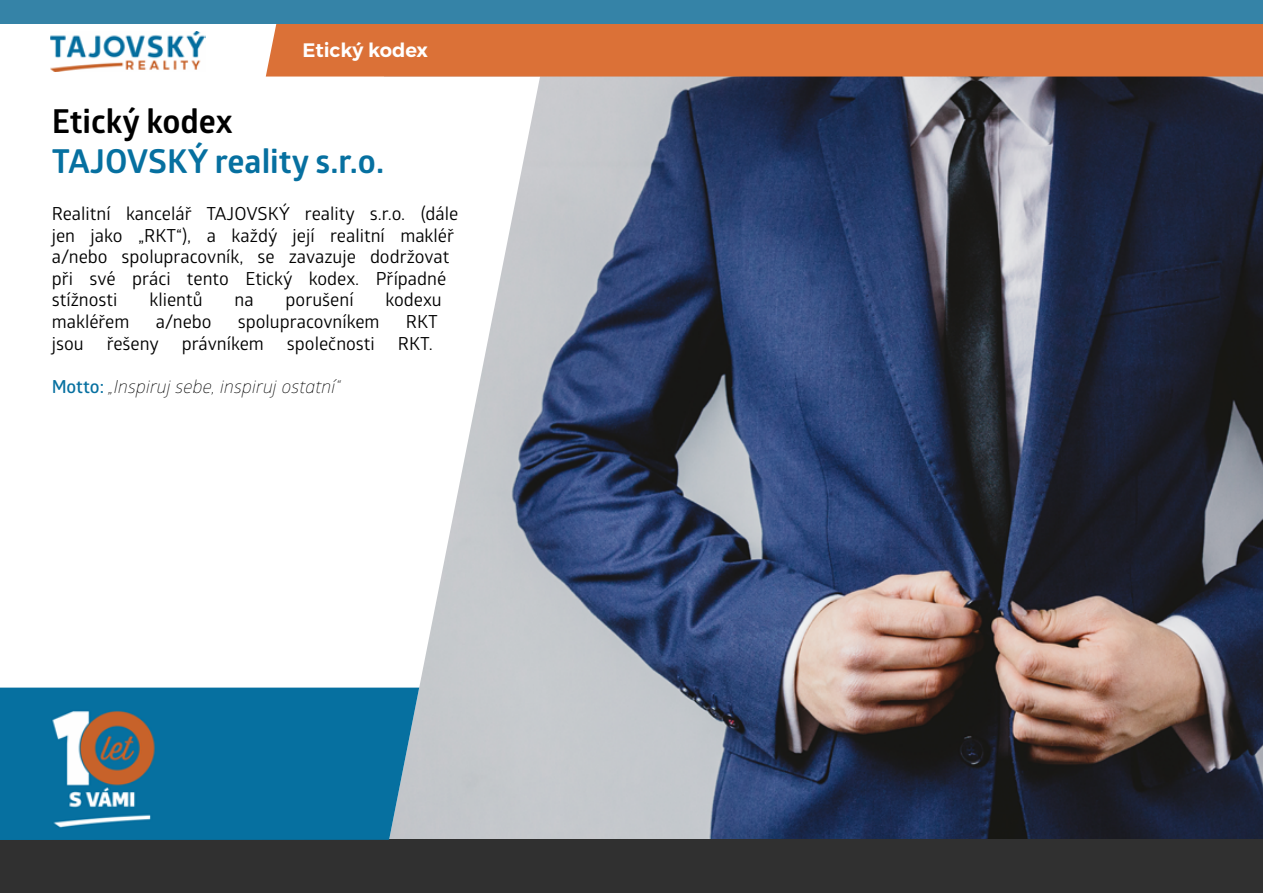
<style>
.page{position:relative;width:1263px;height:893px;background:#fff}
.page>*{position:absolute;margin:0;border:0;box-sizing:border-box;transform-origin:0 0}
.t1{font:700 33px "Glober";color:#0670a0}
.t2{font:700 33px "Glober";color:#000}
.t3{font:600 19.5px "Montserrat";color:#fff}
.t4{font:18px/21.6px "Glober";color:#000}
.t5{font:italic 300 18px "Glober";color:#000}
.s1{font-weight:600;font-style:normal;color:#0670a0}
</style>
<div class="page">
<img style="left:540px;top:77px;width:723px;height:763px">
<svg style="left:0;top:78px;width:540px;height:762px"></svg>
<div style="left:266px;top:23px;width:997px;height:54px;background:#db7137"></div>
<div style="left:0;top:0;width:1263px;height:23px;background:#3583a7"></div>
<div style="left:0;top:840px;width:1263px;height:53px;background:#303030"></div>
<img style="left:50px;top:31px;width:155px;height:40px">
<div style="left:0;top:688px;width:419px;height:152px;background:#0670a0"></div>
<img style="left:51px;top:704px;width:105px;height:130px">
<p class="t3" style="left:302px;top:38px;width:127px">Etický kodex</p>
<h1 class="t2" style="left:52px;top:98px;width:182px">Etický kodex</h1>
<h1 class="t1" style="left:52px;top:138px;width:334px">TAJOVSKÝ reality s.r.o.</h1>
<p class="t4" style="left:52px;top:202px;width:408px">Realitní kancelář TAJOVSKÝ reality s.r.o. (dále jen jako „RKT“), a každý její realitní makléř a/nebo spolupracovník, se zavazuje dodržovat při své práci tento Etický kodex. Případné stížnosti</p>
<p class="t4" style="left:149px;top:288px;width:55px">klientů</p>
<p class="t4" style="left:234px;top:288px;width:21px">na</p>
<p class="t4" style="left:286px;top:288px;width:70px">porušení</p>
<p class="t4" style="left:385px;top:288px;width:58px">kodexu</p>
<p class="t4" style="left:52px;top:310px;width:79px">makléřem</p>
<p class="t4" style="left:156px;top:310px;width:57px">a/nebo</p>
<p class="t4" style="left:238px;top:310px;width:143px">spolupracovníkem</p>
<p class="t4" style="left:406px;top:310px;width:33px">RKT</p>
<p class="t4" style="left:52px;top:332px;width:33px">jsou</p>
<p class="t4" style="left:107px;top:332px;width:54px">řešeny</p>
<p class="t4" style="left:182px;top:332px;width:84px">právníkem</p>
<p class="t4" style="left:287px;top:332px;width:89px">společnosti</p>
<p class="t4" style="left:398px;top:332px;width:36px">RKT.</p>
<p class="t5" style="left:52px;top:374px;width:291px"><span class="s1">Motto:</span> „Inspiruj sebe, inspiruj ostatní“</p>
</div>
